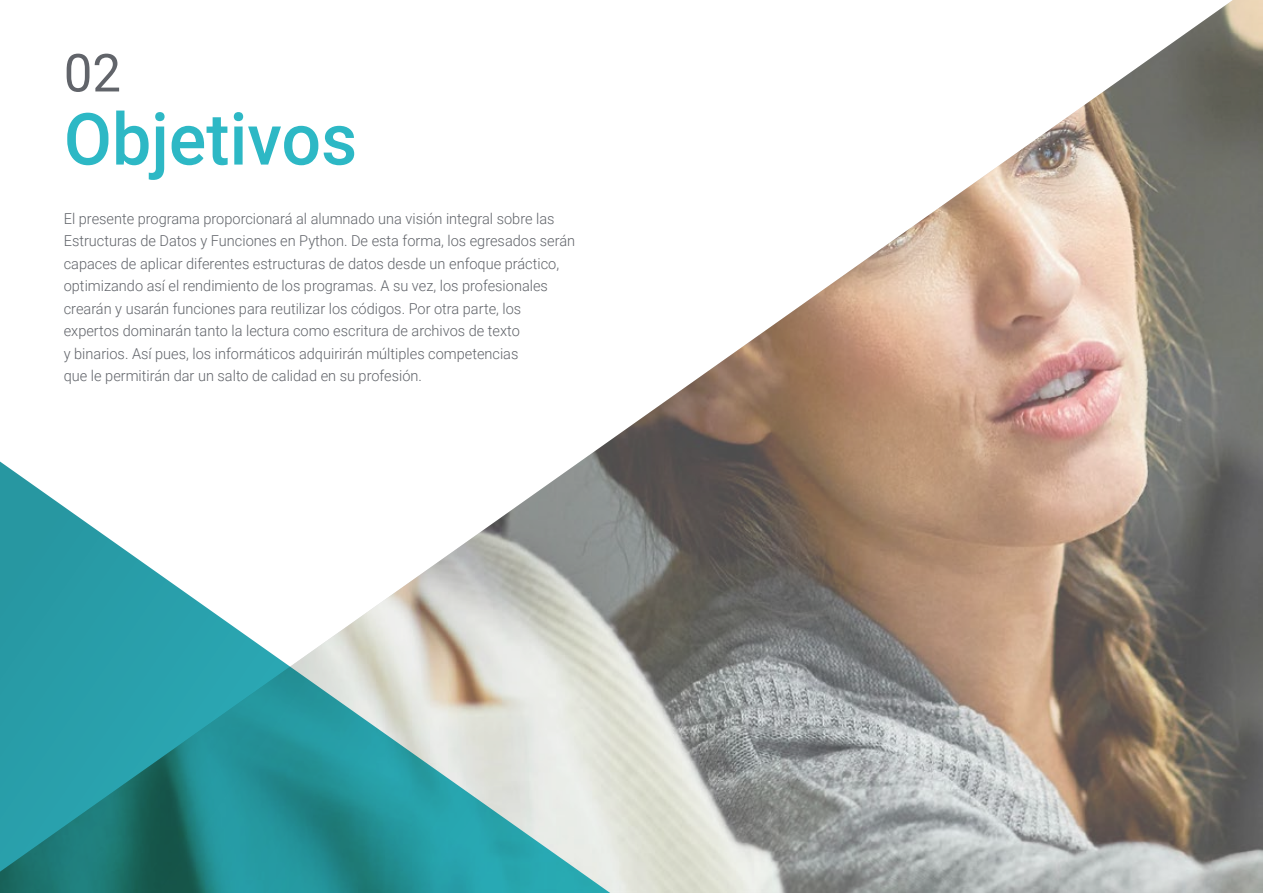
<style>
.page{position:relative;width:1263px;height:893px;background:#fff}
.page>*{position:absolute;margin:0;border:0;box-sizing:border-box;transform-origin:0 0}
.t1{font:500 72px "Roboto";color:#2db8c5}
.t2{font:52.5px "Roboto";color:#61646a}
.t3{font:300 15px/22.5px "Roboto";color:#61646a}
</style>
<div class="page">
<img style="left:602px;top:0;width:661px;height:893px">
<svg style="left:0;top:446px;width:640px;height:447px"></svg>
<h2 class="t2" style="left:64px;top:36px;width:59px">02</h2>
<h1 class="t1" style="left:64px;top:89px;width:295px">Objetivos</h1>
<p class="t3" style="left:64px;top:207px;width:513px">El presente programa proporcionará al alumnado una visión integral sobre las Estructuras de Datos y Funciones en Python. De esta forma, los egresados serán capaces de aplicar diferentes estructuras de datos desde un enfoque práctico, optimizando así el rendimiento de los programas. A su vez, los profesionales crearán y usarán funciones para reutilizar los códigos. Por otra parte, los expertos dominarán tanto la lectura como escritura de archivos de texto<br>y binarios. Así pues, los informáticos adquirirán múltiples competencias<br>que le permitirán dar un salto de calidad en su profesión.</p>
</div>
